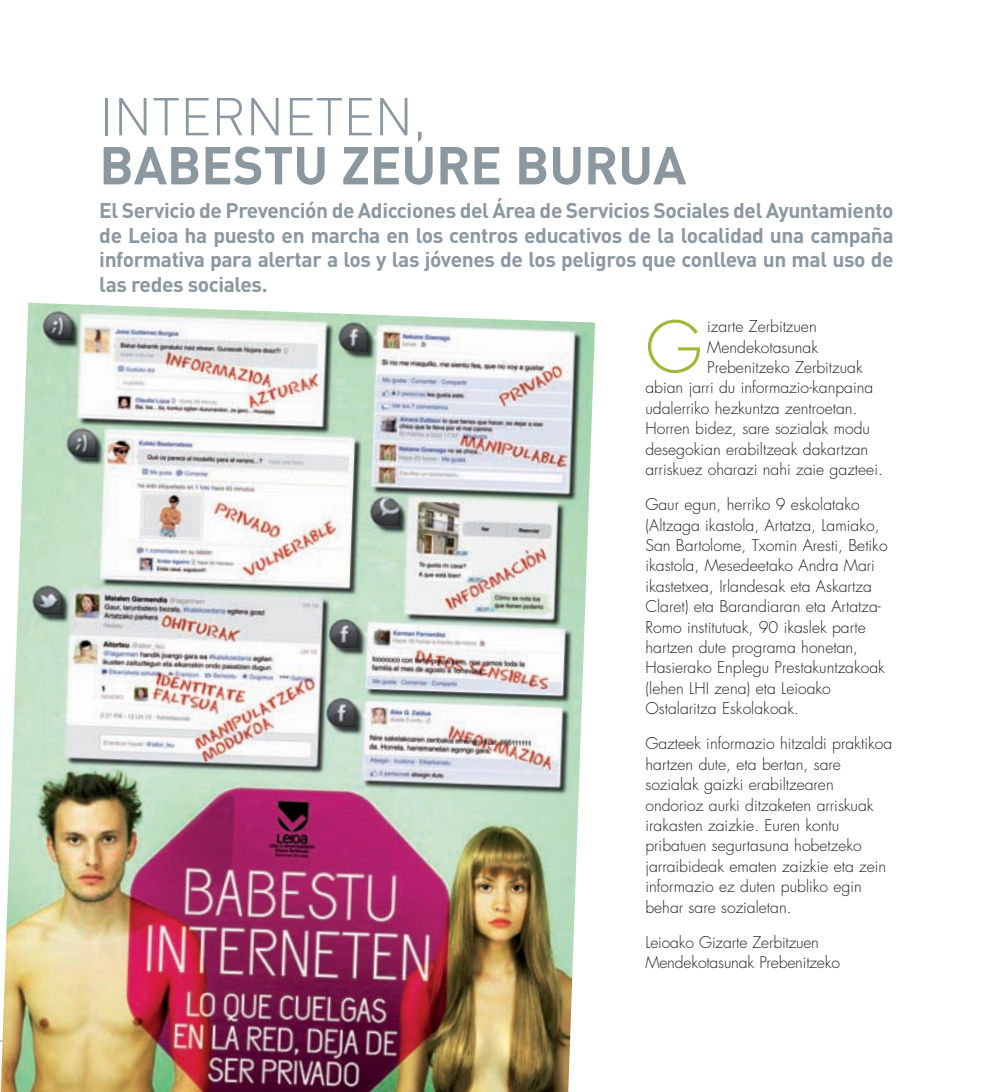
<style>
.page{position:relative;width:993px;height:1092px;background:#fff}
.page>*{position:absolute;margin:0;border:0;box-sizing:border-box;transform-origin:0 0}
.t1{font:300 69.12px "Futura";color:#9fba3a}
.t2{font:700 52.5px "DIN";letter-spacing:-.005em;color:#8b98a0}
.t3{font:300 52.5px "DIN";letter-spacing:-.005em;color:#8b98a0}
.t4{font:700 21px/24.5px "DIN";letter-spacing:-.02em;color:#8b98a0;text-align:justify}
.t5{font:300 15.75px/20.3px "Futura";color:#231f20}
</style>
<div class="page">
<hr style="left:0;top:1040px;width:99px;height:1px;background:#8b98a0">
<img style="left:1px;top:303px;width:594px;height:788px">
<h2 class="t3" style="left:99px;top:84px;width:328px">I NTERNETEN,</h2>
<h2 class="t2" style="left:99px;top:131px;width:588px">babestu zEure burua</h2>
<p class="t4" style="left:99px;top:197px;width:795px">El Servicio de Prevención de Adicciones del Área de Servicios Sociales del Ayuntamiento de Leioa ha puesto en marcha en los centros educativos de la localidad una campaña informativa para alertar a los y las jóvenes de los peligros que conlleva un mal uso de las redes sociales.</p>
<h1 class="t1" style="left:645px;top:305px;width:58px">G</h1>
<p class="t5" style="left:707px;top:317px;width:111px">izarte Zerbitzuen</p>
<p class="t5" style="left:707px;top:337px;width:112px">Mendekotasunak</p>
<p class="t5" style="left:707px;top:357px;width:157px">Prebenitzeko Zerbitzuak</p>
<p class="t5" style="left:645px;top:378px;width:229px">abian jarri du informazio-kanpaina</p>
<p class="t5" style="left:645px;top:398px;width:213px">udalerriko hezkuntza zentroetan.</p>
<p class="t5" style="left:645px;top:418px;width:226px">Horren bidez, sare sozialak modu</p>
<p class="t5" style="left:645px;top:439px;width:224px">desegokian erabiltzeak dakartzan</p>
<p class="t5" style="left:645px;top:459px;width:239px">arriskuez oharazi nahi zaie gazteei.</p>
<p class="t5" style="left:645px;top:494px;width:244px">Gaur egun, herriko 9 eskolatako (Altzaga ikastola, Artatza, Lamiako, San Bartolome, Txomin Aresti, Betiko ikastola, Mesedeetako Andra Mari ikastetxea, Irlandesak eta Askartza Claret) eta Barandiaran eta Artatza-Romo institutuak, 90 ikaslek parte hartzen dute programa honetan, Hasierako Enplegu Prestakuntzakoak (lehen LHI zena) eta Leioako Ostalaritza Eskolakoak.</p>
<p class="t5" style="left:645px;top:734px;width:248px">Gazteek informazio hitzaldi praktikoa hartzen dute, eta bertan, sare sozialak gaizki erabiltzearen ondorioz aurki ditzaketen arriskuak irakasten zaizkie. Euren kontu pribatuen segurtasuna hobetzeko jarraibideak ematen zaizkie eta zein informazio ez duten publiko egin behar sare sozialetan.</p>
<p class="t5" style="left:645px;top:932px;width:196px">Leioako Gizarte Zerbitzuen<br>Mendekotasunak Prebenitzeko</p>
</div>
